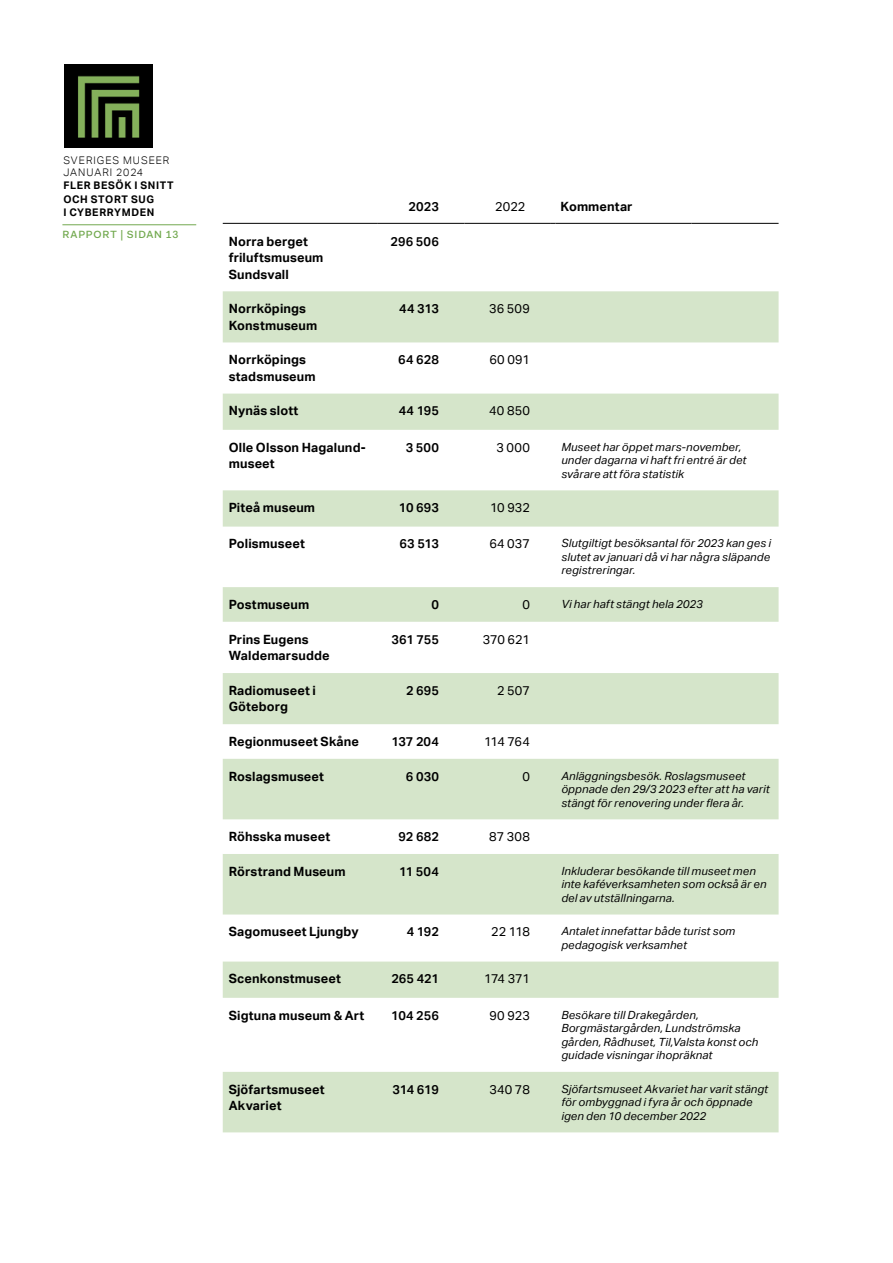
<style>
.page{position:relative;width:893px;height:1263px;background:#fff}
.page>*{position:absolute;margin:0;border:0;box-sizing:border-box;transform-origin:0 0}
.t1{font:700 12.75px/16.5px "Aktiv Grotesk";letter-spacing:.01em;color:#000}
.t2{font:600 12.75px "Aktiv Grotesk";letter-spacing:.005em;color:#000}
.t3{font:12.75px "Aktiv Grotesk";letter-spacing:-.005em;color:#000}
.t4{font:italic 11.25px/13.5px "Aktiv Grotesk";letter-spacing:.015em;color:#000}
.t5{font:700 10.5px/13.5px "Aktiv Grotesk";letter-spacing:.06em;color:#000}
.t6{font:300 10.5px/12px "Aktiv Grotesk";letter-spacing:.095em;color:#000}
.t7{font:500 10.5px "Fakt Pro";letter-spacing:.08em;color:#72a94f}
</style>
<div class="page">
<hr style="left:62px;top:224px;width:134px;height:1px;background:#72a94f">
<img style="left:65px;top:65px;width:87px;height:83px">
<svg style="left:223px;top:291px;width:556px;height:841px"></svg>
<hr style="left:223px;top:223px;width:155px;height:1px;background:#000">
<hr style="left:378px;top:223px;width:86px;height:1px;background:#000">
<hr style="left:464px;top:223px;width:87px;height:1px;background:#000">
<hr style="left:555px;top:223px;width:136px;height:1px;background:#000">
<hr style="left:691px;top:223px;width:88px;height:1px;background:#000">
<p class="t6" style="left:63px;top:154px;width:108px">SVERIGES MUSEER<br>JANUARI 2024</p>
<p class="t5" style="left:63px;top:179px;width:112px">FLER BESÖK I SNITT<br>OCH STORT SUG<br>I CYBERRYMDEN</p>
<p class="t7" style="left:62px;top:227px;width:117px">RAPPORT | SIDAN 13</p>
<p class="t2" style="left:409px;top:199px;width:32px">2023</p>
<p class="t3" style="left:495px;top:199px;width:32px">2022</p>
<p class="t1" style="left:561px;top:198px;width:74px">Kommentar</p>
<p class="t1" style="left:229px;top:233px;width:96px">Norra berget friluftsmuseum<br>Sundsvall</p>
<p class="t2" style="left:391px;top:234px;width:50px">296 506</p>
<p class="t1" style="left:229px;top:301px;width:90px">Norrköpings<br>Konstmuseum</p>
<p class="t2" style="left:399px;top:301px;width:41px">44 313</p>
<p class="t3" style="left:489px;top:301px;width:42px">36 509</p>
<p class="t1" style="left:229px;top:352px;width:88px">Norrköpings stadsmuseum</p>
<p class="t2" style="left:398px;top:352px;width:42px">64 628</p>
<p class="t3" style="left:490px;top:352px;width:42px">60 091</p>
<p class="t1" style="left:229px;top:403px;width:71px">Nynäs slott</p>
<p class="t2" style="left:399px;top:404px;width:42px">44 195</p>
<p class="t3" style="left:489px;top:404px;width:42px">40 850</p>
<p class="t1" style="left:229px;top:439px;width:139px">Olle Olsson Hagalund&shy;museet</p>
<p class="t2" style="left:406px;top:440px;width:35px">3 500</p>
<p class="t3" style="left:496px;top:440px;width:35px">3 000</p>
<p class="t4" style="left:561px;top:440px;width:186px">Museet har öppet mars-november, under dagarna vi haft fri entré är det svårare att föra statistik</p>
<p class="t1" style="left:229px;top:500px;width:88px">Piteå museum</p>
<p class="t2" style="left:399px;top:500px;width:42px">10 693</p>
<p class="t3" style="left:490px;top:500px;width:41px">10 932</p>
<p class="t1" style="left:229px;top:536px;width:78px">Polismuseet</p>
<p class="t2" style="left:400px;top:537px;width:41px">63 513</p>
<p class="t3" style="left:489px;top:537px;width:42px">64 037</p>
<p class="t4" style="left:561px;top:537px;width:211px;text-align:justify">Slutgiltigt besöksantal för 2023 kan ges i slutet av januari då vi har några släpande registreringar.</p>
<p class="t1" style="left:229px;top:596px;width:82px">Postmuseum</p>
<p class="t2" style="left:431px;top:597px;width:9px">0</p>
<p class="t3" style="left:522px;top:597px;width:9px">0</p>
<p class="t4" style="left:561px;top:597px;width:143px">Vi har haft stängt hela 2023</p>
<p class="t1" style="left:229px;top:631px;width:102px">Prins Eugens<br>Waldemarsudde</p>
<p class="t2" style="left:391px;top:632px;width:49px">361 755</p>
<p class="t3" style="left:483px;top:632px;width:49px">370 621</p>
<p class="t1" style="left:229px;top:682px;width:89px">Radiomuseet i<br>Göteborg</p>
<p class="t2" style="left:406px;top:683px;width:34px">2 695</p>
<p class="t3" style="left:497px;top:683px;width:34px">2 507</p>
<p class="t1" style="left:229px;top:733px;width:132px">Regionmuseet Skåne</p>
<p class="t2" style="left:391px;top:734px;width:49px">137 204</p>
<p class="t3" style="left:484px;top:734px;width:47px">114 764</p>
<p class="t1" style="left:229px;top:768px;width:97px">Roslagsmuseet</p>
<p class="t2" style="left:406px;top:769px;width:35px">6 030</p>
<p class="t3" style="left:522px;top:769px;width:9px">0</p>
<p class="t4" style="left:561px;top:769px;width:210px">Anläggningsbesök. Roslagsmuseet öppnade den 29/3 2023 efter att ha varit stängt för renovering under flera år.</p>
<p class="t1" style="left:229px;top:828px;width:103px">Röhsska museet</p>
<p class="t2" style="left:398px;top:829px;width:42px">92 682</p>
<p class="t3" style="left:489px;top:829px;width:42px">87 308</p>
<p class="t1" style="left:229px;top:863px;width:118px">Rörstrand Museum</p>
<p class="t2" style="left:399px;top:864px;width:41px">11 504</p>
<p class="t4" style="left:561px;top:864px;width:207px">Inkluderar besökande till museet men inte kaféverksamheten som också är en del av utställningarna.</p>
<p class="t1" style="left:229px;top:924px;width:131px">Sagomuseet Ljungby</p>
<p class="t2" style="left:407px;top:924px;width:34px">4 192</p>
<p class="t3" style="left:491px;top:924px;width:40px">22 118</p>
<p class="t4" style="left:561px;top:925px;width:175px">Antalet innefattar både turist som pedagogisk verksamhet</p>
<p class="t1" style="left:229px;top:971px;width:114px">Scenkonstmuseet</p>
<p class="t2" style="left:391px;top:971px;width:49px">265 421</p>
<p class="t3" style="left:484px;top:971px;width:47px">174 371</p>
<p class="t1" style="left:229px;top:1007px;width:137px">Sigtuna museum &amp; Art</p>
<p class="t2" style="left:391px;top:1008px;width:49px">104 256</p>
<p class="t3" style="left:489px;top:1008px;width:42px">90 923</p>
<p class="t4" style="left:561px;top:1008px;width:198px">Besökare till Drakegården, Borgmästargården, Lundströmska gården, Rådhuset, Til,Valsta konst och guidade visningar ihopräknat</p>
<p class="t1" style="left:229px;top:1081px;width:97px">Sjöfartsmuseet<br>Akvariet</p>
<p class="t2" style="left:393px;top:1082px;width:48px">314 619</p>
<p class="t3" style="left:489px;top:1082px;width:42px">340 78</p>
<p class="t4" style="left:561px;top:1082px;width:208px">Sjöfartsmuseet Akvariet har varit stängt för ombyggnad i fyra år och öppnade igen den 10 december 2022</p>
</div>
